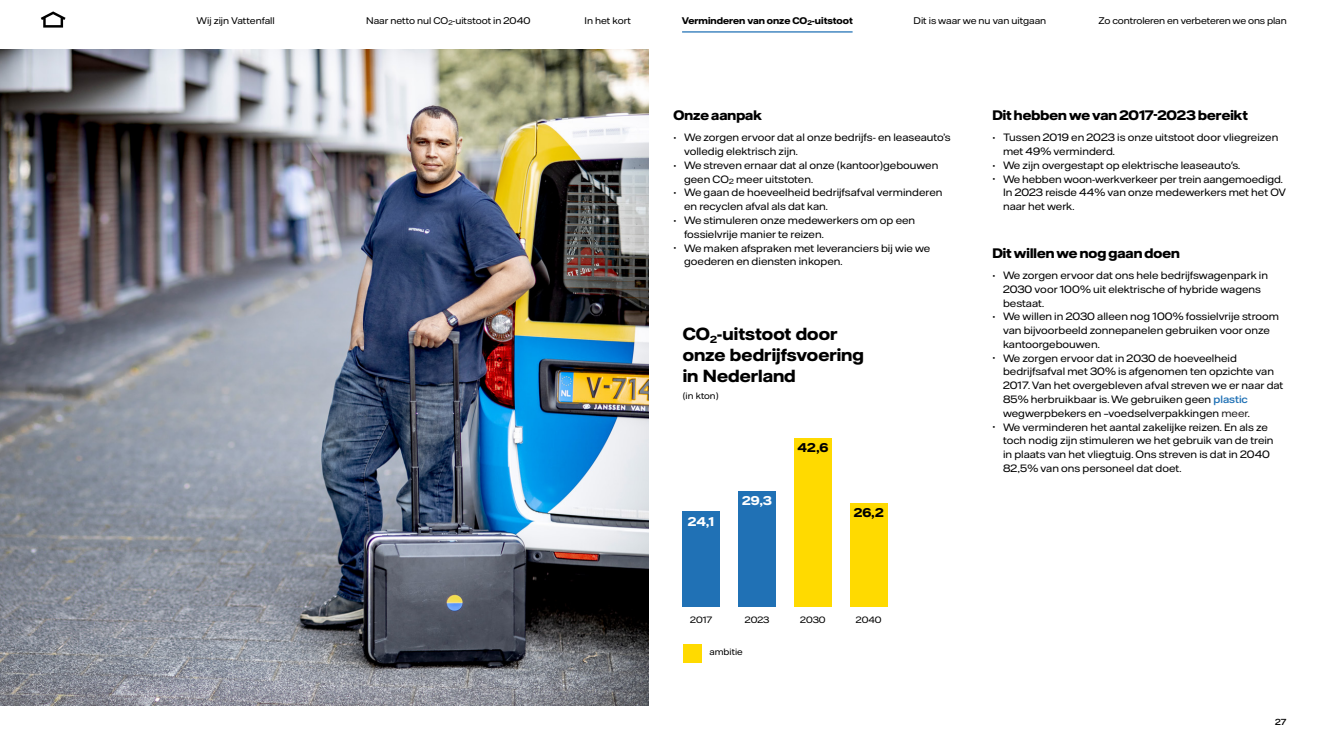
<style>
.page{position:relative;width:1322px;height:745px;background:#fff}
.page>*{position:absolute;margin:0;border:0;box-sizing:border-box;transform-origin:0 0}
.t1{font:700 17.5px/21px "Vattenfall Hall";color:#000}
.H4_Rubrik_4{font:700 13.75px "Vattenfall Hall Display";letter-spacing:.005em;color:#000}
.t2{font:700 12.62px "Vattenfall Hall";color:#fff}
.t3{font:700 12.62px "Vattenfall Hall";color:#000}
.Body_lijst_met_bullet{font:10.62px/13.8px "Vattenfall Hall";color:#000}
.t4{font:9.62px "Vattenfall Hall";letter-spacing:-.005em;color:#000}
.t5{font:700 9.62px "Vattenfall Hall";color:#000}
.t6{font:9.12px "Vattenfall Hall";color:#000}
.t7{font:500 8.75px "Vattenfall Hall";color:#000}
.s1{font-size:16px}
.s2{font-weight:500;color:#2071b5}
.s3{color:#231f20}
</style>
<div class="page">
<div style="left:683px;top:511px;width:37px;height:95px;background:#2071b5"></div>
<div style="left:738px;top:491px;width:38px;height:115px;background:#2071b5"></div>
<div style="left:794px;top:438px;width:37px;height:168px;background:#ffda00"></div>
<div style="left:850px;top:503px;width:37px;height:103px;background:#ffda00"></div>
<div style="left:683px;top:643px;width:18px;height:19px;background:#ffda00"></div>
<img style="left:0;top:50px;width:648px;height:655px">
<svg style="left:41px;top:11px;width:25px;height:17px"></svg>
<hr style="left:682px;top:31px;width:170px;height:2px;background:#2071b5">
<p class="t4" style="left:197px;top:15px;width:80px">Wij zijn Vattenfall</p>
<p class="t4" style="left:366px;top:15px;width:166px">Naar netto nul CO<sub>2</sub>-uitstoot in 2040</p>
<p class="t4" style="left:584px;top:15px;width:48px">In het kort</p>
<p class="t5" style="left:682px;top:15px;width:172px">Verminderen van onze CO<sub>2</sub>-uitstoot</p>
<p class="t4" style="left:913px;top:15px;width:134px">Dit is waar we nu van uitgaan</p>
<p class="t4" style="left:1098px;top:15px;width:190px">Zo controleren en verbeteren we ons plan</p>
<h4 class="H4_Rubrik_4" style="left:673px;top:107px;width:90px">Onze aanpak</h4>
<p class="Body_lijst_met_bullet" style="left:684px;top:130px;width:268px;text-indent:-11px"><span class="s1">·</span> We zorgen ervoor dat al onze bedrijfs- en leaseauto’s volledig elektrisch zijn.</p>
<p class="Body_lijst_met_bullet" style="left:684px;top:158px;width:256px;text-indent:-11px"><span class="s1">·</span> We streven ernaar dat al onze (kantoor)gebouwen geen CO<sub>2</sub> meer uitstoten.</p>
<p class="Body_lijst_met_bullet" style="left:684px;top:185px;width:260px;text-indent:-11px"><span class="s1">·</span> We gaan de hoeveelheid bedrijfsafval verminderen en recyclen afval als dat kan.</p>
<p class="Body_lijst_met_bullet" style="left:684px;top:213px;width:233px;text-indent:-11px"><span class="s1">·</span> We stimuleren onze medewerkers om op een fossielvrije manier te reizen.</p>
<p class="Body_lijst_met_bullet" style="left:684px;top:240px;width:248px;text-indent:-11px"><span class="s1">·</span> We maken afspraken met leveranciers bij wie we goederen en diensten inkopen.</p>
<p class="t1" style="left:683px;top:323px;width:183px">CO<sub>2</sub>-uitstoot door onze bedrijfsvoering in Nederland</p>
<p class="t6" style="left:683px;top:390px;width:37px">(in kton)</p>
<p class="t2" style="left:688px;top:513px;width:28px">24,1</p>
<p class="t2" style="left:742px;top:492px;width:31px">29,3</p>
<p class="t3" style="left:797px;top:440px;width:32px">42,6</p>
<p class="t3" style="left:854px;top:504px;width:32px">26,2</p>
<p class="t6" style="left:690px;top:614px;width:24px">2017</p>
<p class="t6" style="left:745px;top:614px;width:26px">2023</p>
<p class="t6" style="left:800px;top:614px;width:27px">2030</p>
<p class="t6" style="left:856px;top:614px;width:27px">2040</p>
<p class="t6" style="left:709px;top:646px;width:35px">ambitie</p>
<h4 class="H4_Rubrik_4" style="left:992px;top:107px;width:257px">Dit hebben we van 2017-2023 bereikt</h4>
<p class="Body_lijst_met_bullet" style="left:1003px;top:130px;width:277px;text-indent:-11px"><span class="s1">·</span> Tussen 2019 en 2023 is onze uitstoot door vliegreizen met 49% verminderd.</p>
<p class="Body_lijst_met_bullet" style="left:992px;top:158px;width:249px"><span class="s1">·</span> We zijn overgestapt op elektrische leaseauto's.</p>
<p class="Body_lijst_met_bullet" style="left:1003px;top:172px;width:285px;text-indent:-11px"><span class="s1">·</span> We hebben woon-werkverkeer per trein aangemoedigd.<br>In 2023 reisde 44% van onze medewerkers met het OV naar het werk.</p>
<h4 class="H4_Rubrik_4" style="left:992px;top:244px;width:189px">Dit willen we nog gaan doen</h4>
<p class="Body_lijst_met_bullet" style="left:1003px;top:268px;width:266px;text-indent:-11px"><span class="s1">·</span> We zorgen ervoor dat ons hele bedrijfswagenpark in<br>2030 voor 100% uit elektrische of hybride wagens bestaat.</p>
<p class="Body_lijst_met_bullet" style="left:1003px;top:309px;width:277px;text-indent:-11px"><span class="s1">·</span> We willen in 2030 alleen nog 100% fossielvrije stroom van bijvoorbeeld zonnepanelen gebruiken voor onze kantoorgebouwen.</p>
<p class="Body_lijst_met_bullet" style="left:1003px;top:350px;width:282px;text-indent:-11px"><span class="s1">·</span> We zorgen ervoor dat in 2030 de hoeveelheid bedrijfsafval met 30% is afgenomen ten opzichte van 2017. Van het overgebleven afval streven we er naar dat 85% herbruikbaar is. We gebruiken geen <span class="s2">plastic </span>wegwerpbekers en –voedselverpakkingen <span class="s3">meer</span>.</p>
<p class="Body_lijst_met_bullet" style="left:1003px;top:419px;width:272px;text-indent:-11px"><span class="s1">·</span> We verminderen het aantal zakelijke reizen. En als ze toch nodig zijn stimuleren we het gebruik van de trein in plaats van het vliegtuig. Ons streven is dat in 2040<br>82,5% van ons personeel dat doet.</p>
<p class="t7" style="left:1275px;top:716px;width:13px">27</p>
</div>
